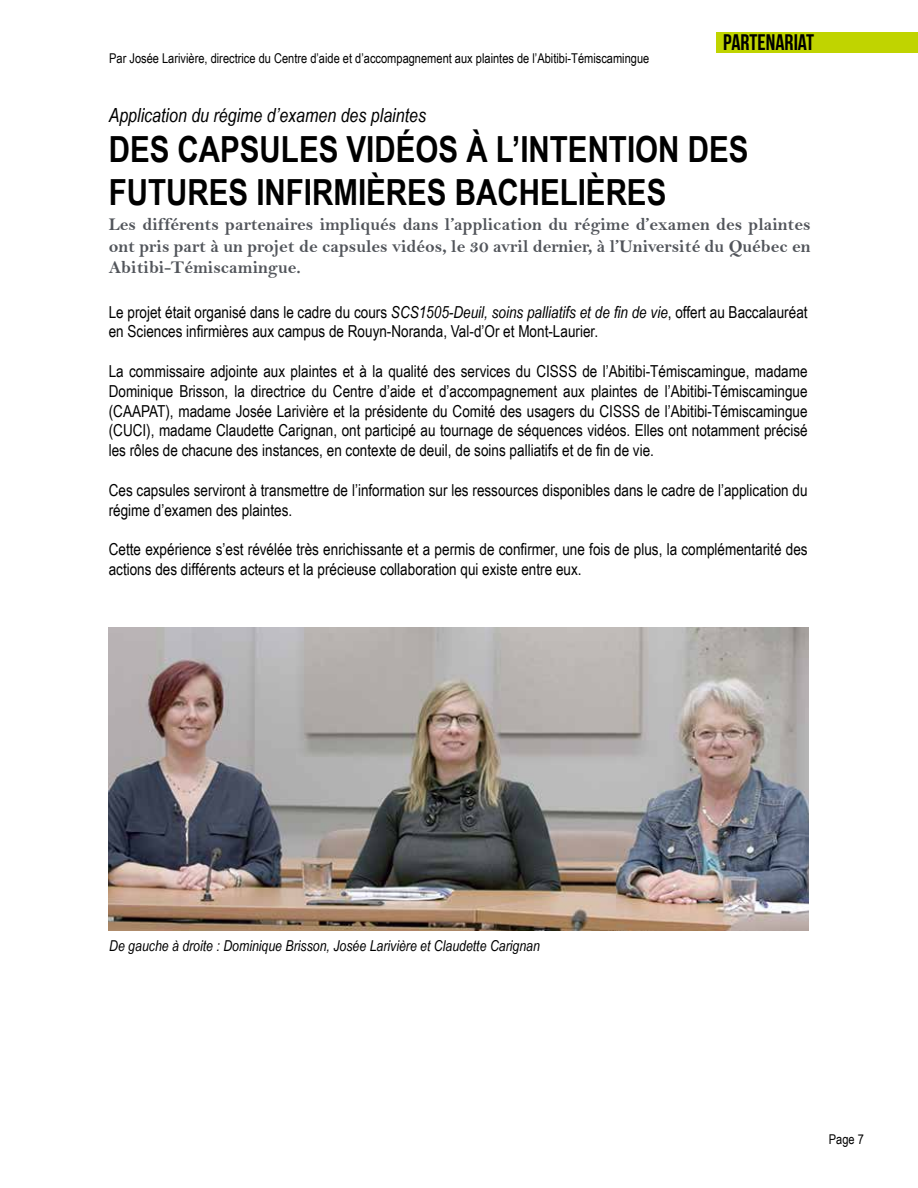
<style>
.page{position:relative;width:918px;height:1188px;background:#fff}
.page>*{position:absolute;margin:0;border:0;box-sizing:border-box;transform-origin:0 0}
.t1{font:700 36px/43.2px "Arial Narrow";color:#000}
.t2{font:22.5px "Bebas Neue";color:#000}
.t3{font:italic 19.5px "Arial Narrow";color:#000}
.t4{font:18px/21.6px "Bell MT Bold";color:#52555b;text-align:justify}
.t5{font:16.5px/19.8px "Arial Narrow";color:#000}
.t6{font:italic 15px "Arial Narrow";color:#000}
.t7{font:13.5px "Arial Narrow";color:#000}
.s1{font-style:italic}
</style>
<div class="page">
<div style="left:716px;top:33px;width:202px;height:20px;background:#c0d400"></div>
<img style="left:109px;top:627px;width:700px;height:304px">
<p class="t7" style="left:109px;top:48px;width:542px">Par Josée Larivière, directrice du Centre d’aide et d’accompagnement aux plaintes de l’Abitibi-Témiscamingue</p>
<h2 class="t2" style="left:723px;top:30px;width:93px">PARTENARIAT</h2>
<p class="t3" style="left:109px;top:102px;width:319px">Application du régime d’examen des plaintes</p>
<h1 class="t1" style="left:109px;top:126px;width:641px">DES CAPSULES VIDÉOS À L’INTENTION DES<br>FUTURES INFIRMIÈRES BACHELIÈRES</h1>
<p class="t4" style="left:109px;top:214px;width:703px">Les différents partenaires impliqués dans l’application du régime d’examen des plaintes ont pris part à un projet de capsules vidéos, le 30 avril dernier, à l’Université du Québec en Abitibi-Témiscamingue.</p>
<p class="t5" style="left:109px;top:301px;width:700px">Le projet était organisé dans le cadre du cours <span class="s1">SCS1505-Deuil, soins palliatifs et de fin de vie</span>, offert au Baccalauréat en Sciences infirmières aux campus de Rouyn-Noranda, Val-d’Or et Mont-Laurier.</p>
<p class="t5" style="left:109px;top:361px;width:700px;text-align:justify">La commissaire adjointe aux plaintes et à la qualité des services du CISSS de l’Abitibi-Témiscamingue, madame Dominique Brisson, la directrice du Centre d’aide et d’accompagnement aux plaintes de l’Abitibi-Témiscamingue (CAAPAT), madame Josée Larivière et la présidente du Comité des usagers du CISSS de l’Abitibi-Témiscamingue (CUCI), madame Claudette Carignan, ont participé au tournage de séquences vidéos. Elles ont notamment précisé les rôles de chacune des instances, en contexte de deuil, de soins palliatifs et de fin de vie.</p>
<p class="t5" style="left:109px;top:480px;width:700px">Ces capsules serviront à transmettre de l’information sur les ressources disponibles dans le cadre de l’application du régime d’examen des plaintes.</p>
<p class="t5" style="left:109px;top:539px;width:700px">Cette expérience s’est révélée très enrichissante et a permis de confirmer, une fois de plus, la complémentarité des actions des différents acteurs et la précieuse collaboration qui existe entre eux.</p>
<p class="t6" style="left:109px;top:935px;width:432px">De gauche à droite : Dominique Brisson, Josée Larivière et Claudette Carignan</p>
<p class="t7" style="left:829px;top:1129px;width:37px">Page 7</p>
</div>
